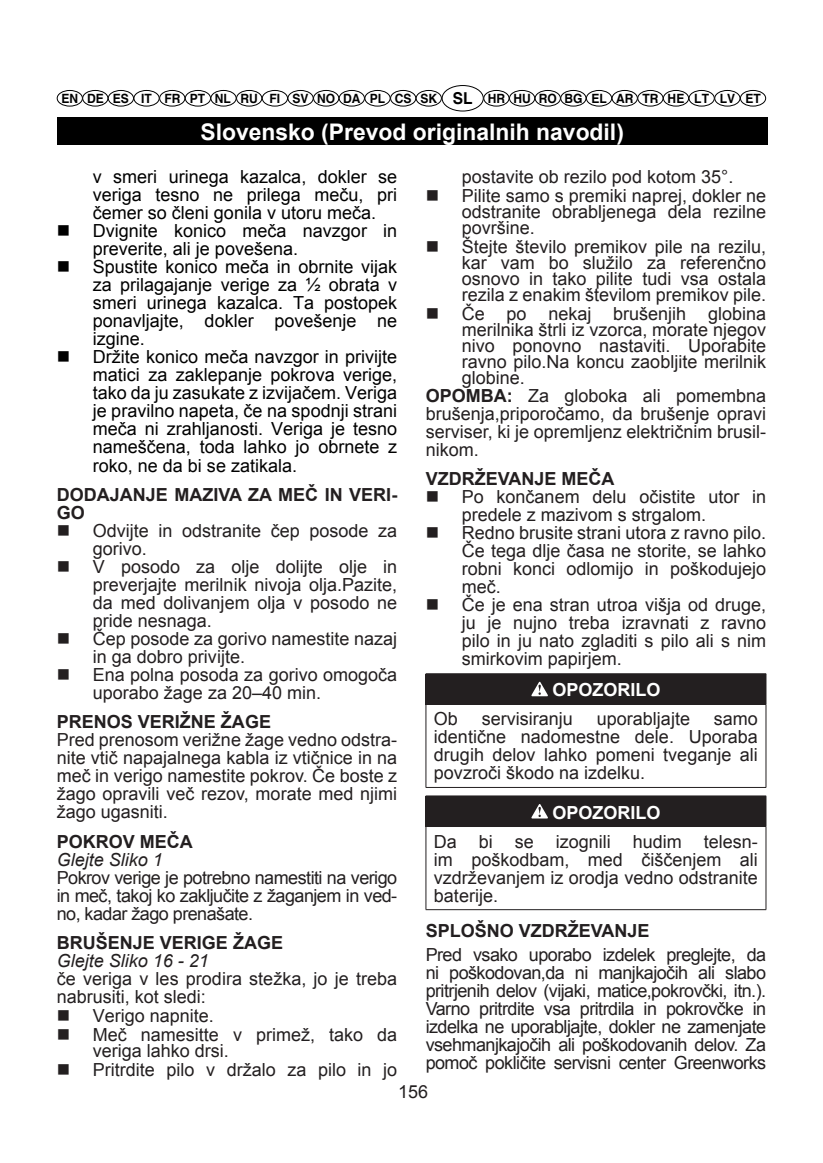
<style>
.page{position:relative;width:823px;height:1163px;background:#fff}
.page>*{position:absolute;margin:0;border:0;box-sizing:border-box;transform-origin:0 0}
.t1{font:700 22.8px "Arial";color:#fff}
.t2{font:18px/18px "Arial";color:#231f20;text-align:justify}
.t3{font:18px/18px "Arial";color:#000}
.t4{font:700 18px/18px "Arial";color:#231f20}
.t5{font:italic 18px "Arial";color:#231f20}
.t6{font:700 18px "Arial";color:#fff}
.t7{font:700 12.8px "Helvetica";color:#000;scale:.94 1}
.s1{font-size:16.4px}
.s2{font-weight:700}
</style>
<div class="page">
<div style="left:57px;top:117px;width:710px;height:28px;background:#000"></div>
<div style="left:441px;top:85px;width:42px;height:26px;border:1px solid #000;border-radius:50%"></div>
<div style="left:57px;top:90px;width:26px;height:16px;border:1px solid #000;border-radius:50%"></div>
<div style="left:82px;top:90px;width:26px;height:16px;border:1px solid #000;border-radius:50%"></div>
<div style="left:108px;top:90px;width:26px;height:16px;border:1px solid #000;border-radius:50%"></div>
<div style="left:133px;top:90px;width:26px;height:16px;border:1px solid #000;border-radius:50%"></div>
<div style="left:159px;top:90px;width:26px;height:16px;border:1px solid #000;border-radius:50%"></div>
<div style="left:185px;top:90px;width:26px;height:16px;border:1px solid #000;border-radius:50%"></div>
<div style="left:210px;top:90px;width:26px;height:16px;border:1px solid #000;border-radius:50%"></div>
<div style="left:236px;top:90px;width:26px;height:16px;border:1px solid #000;border-radius:50%"></div>
<div style="left:262px;top:90px;width:26px;height:16px;border:1px solid #000;border-radius:50%"></div>
<div style="left:287px;top:90px;width:26px;height:16px;border:1px solid #000;border-radius:50%"></div>
<div style="left:313px;top:90px;width:26px;height:16px;border:1px solid #000;border-radius:50%"></div>
<div style="left:338px;top:90px;width:26px;height:16px;border:1px solid #000;border-radius:50%"></div>
<div style="left:364px;top:90px;width:26px;height:16px;border:1px solid #000;border-radius:50%"></div>
<div style="left:390px;top:90px;width:26px;height:16px;border:1px solid #000;border-radius:50%"></div>
<div style="left:415px;top:90px;width:26px;height:16px;border:1px solid #000;border-radius:50%"></div>
<div style="left:483px;top:90px;width:26px;height:16px;border:1px solid #000;border-radius:50%"></div>
<div style="left:508px;top:90px;width:27px;height:16px;border:1px solid #000;border-radius:50%"></div>
<div style="left:534px;top:90px;width:26px;height:16px;border:1px solid #000;border-radius:50%"></div>
<div style="left:560px;top:90px;width:26px;height:16px;border:1px solid #000;border-radius:50%"></div>
<div style="left:585px;top:90px;width:26px;height:16px;border:1px solid #000;border-radius:50%"></div>
<div style="left:611px;top:90px;width:26px;height:16px;border:1px solid #000;border-radius:50%"></div>
<div style="left:637px;top:90px;width:26px;height:16px;border:1px solid #000;border-radius:50%"></div>
<div style="left:662px;top:90px;width:26px;height:16px;border:1px solid #000;border-radius:50%"></div>
<div style="left:688px;top:90px;width:26px;height:16px;border:1px solid #000;border-radius:50%"></div>
<div style="left:714px;top:90px;width:26px;height:16px;border:1px solid #000;border-radius:50%"></div>
<div style="left:739px;top:90px;width:26px;height:16px;border:1px solid #000;border-radius:50%"></div>
<div style="left:425px;top:673px;width:340px;height:31px;background:#231f20"></div>
<hr style="left:765px;top:674px;width:1px;height:30px;background:#231f20">
<hr style="left:425px;top:704px;width:1px;height:83px;background:#231f20">
<hr style="left:765px;top:704px;width:1px;height:83px;background:#231f20">
<hr style="left:425px;top:787px;width:340px;height:1px;background:#231f20">
<svg style="left:531px;top:681px;width:16px;height:15px"></svg>
<div style="left:425px;top:795px;width:340px;height:31px;background:#231f20"></div>
<hr style="left:765px;top:796px;width:1px;height:30px;background:#231f20">
<hr style="left:425px;top:826px;width:340px;height:1px;background:#231f20">
<hr style="left:425px;top:826px;width:1px;height:83px;background:#231f20">
<hr style="left:765px;top:826px;width:1px;height:83px;background:#231f20">
<hr style="left:425px;top:909px;width:340px;height:1px;background:#231f20">
<svg style="left:531px;top:804px;width:16px;height:14px"></svg>
<p class="t7" style="left:61px;top:91px;width:745px">EN DE ES IT FR PT NL RU FI SV NO DA PL CS SK <span class="s1">SL</span> HR HU RO BG EL AR TR HE LT LV ET</p>
<p class="t1" style="left:200px;top:116px;width:425px">Slovensko (Prevod originalnih navodil)</p>
<p class="t3" style="left:93px;top:168px;width:306px">v smeri urinega kazalca, dokler se veriga tesno ne prilega meču, pri čemer so členi gonila v utoru meča.<br>Dvignite konico meča navzgor in preverite, ali je povešena.<br>Spustite konico meča in obrnite vijak za prilagajanje verige za ½ obrata v smeri urinega kazalca. Ta postopek ponavljajte, dokler povešenje ne izgine.<br>Držite konico meča navzgor in privijte matici za zaklepanje pokrova verige, tako da ju zasukate z izvijačem. Veriga je pravilno napeta, če na spodnji strani meča ni zrahljanosti. Veriga je tesno nameščena, toda lahko jo obrnete z roko, ne da bi se zatikala.</p>
<p class="t4" style="left:57px;top:486px;width:342px">DODAJANJE MAZIVA ZA MEČ IN VERI-<br>GO</p>
<p class="t2" style="left:93px;top:521px;width:306px;text-align:left">Odvijte in odstranite čep posode za gorivo.<br>V posodo za olje dolijte olje in preverjajte merilnik nivoja olja.Pazite, da med dolivanjem olja v posodo ne pride nesnaga.<br>Čep posode za gorivo namestite nazaj in ga dobro privijte.<br>Ena polna posoda za gorivo omogoča uporabo žage za 20–40 min.</p>
<p class="t4" style="left:57px;top:713px;width:216px">PRENOS VERIŽNE ŽAGE</p>
<p class="t2" style="left:57px;top:731px;width:342px">Pred prenosom verižne žage vedno odstra&shy;nite vtič napajalnega kabla iz vtičnice in na meč in verigo namestite pokrov. Če boste z žago opravili več rezov, morate med njimi žago ugasniti.</p>
<p class="t4" style="left:57px;top:832px;width:138px">POKROV MEČA</p>
<p class="t5" style="left:57px;top:847px;width:108px">Glejte Sliko 1</p>
<p class="t2" style="left:57px;top:868px;width:342px">Pokrov verige je potrebno namestiti na verigo in meč, takoj ko zaključite z žaganjem in ved&shy;no, kadar žago prenašate.</p>
<p class="t4" style="left:57px;top:934px;width:228px">BRUŠENJE VERIGE ŽAGE</p>
<p class="t5" style="left:57px;top:949px;width:154px">Glejte Sliko 16 - 21</p>
<p class="t2" style="left:57px;top:969px;width:342px">če veriga v les prodira stežka, jo je treba</p>
<p class="t2" style="left:57px;top:987px;width:151px">nabrusiti, kot sledi:</p>
<p class="t2" style="left:93px;top:1006px;width:123px">Verigo napnite.</p>
<p class="t2" style="left:93px;top:1025px;width:306px">Meč namesitte v primež, tako da</p>
<p class="t2" style="left:93px;top:1041px;width:306px;line-height:18.8px">veriga lahko drsi.<br>Pritrdite pilo v držalo za pilo in jo</p>
<p class="t2" style="left:461px;top:168px;width:306px;line-height:18.8px">postavite ob rezilo pod kotom 35°.<br>Pilite samo s premiki naprej, dokler ne</p>
<p class="t2" style="left:461px;top:204px;width:306px;line-height:16px">odstranite obrabljenega dela rezilne površine.</p>
<p class="t2" style="left:461px;top:239px;width:306px;line-height:16px">Štejte število premikov pile na rezilu, kar vam bo služilo za referenčno osnovo in tako pilite tudi vsa ostala rezila z enakim številom premikov pile.</p>
<p class="t2" style="left:461px;top:306px;width:306px;line-height:16px">Če po nekaj brušenjih globina merilnika štrli iz vzorca, morate njegov nivo ponovno nastaviti. Uporabite ravno pilo.Na koncu zaobljite merilnik globine.</p>
<p class="t2" style="left:425px;top:387px;width:342px"><span class="s2">OPOMBA:</span> Za globoka ali pomembna brušenja,priporočamo, da brušenje opravi serviser, ki je opremljenz električnim brusil&shy;nikom.</p>
<p class="t4" style="left:425px;top:470px;width:190px">VZDRŽEVANJE MEČA</p>
<p class="t2" style="left:461px;top:488px;width:306px;text-align:left">Po končanem delu očistite utor in predele z mazivom s strgalom.<br>Redno brusite strani utora z ravno pilo.<br>Če tega dlje časa ne storite, se lahko robni konci odlomijo in poškodujejo meč.<br>Če je ena stran utroa višja od druge, ju je nujno treba izravnati z ravno pilo in ju nato zgladiti s pilo ali s nim smirkovim papirjem.</p>
<p class="t6" style="left:552px;top:677px;width:110px">OPOZORILO</p>
<p class="t2" style="left:433px;top:710px;width:26px">Ob</p>
<p class="t2" style="left:481px;top:710px;width:93px">servisiranju</p>
<p class="t2" style="left:596px;top:710px;width:95px">uporabljajte</p>
<p class="t2" style="left:433px;top:710px;width:325px;text-indent:280px">samo identične nadomestne dele. Uporaba drugih delov lahko pomeni tveganje ali povzroči škodo na izdelku.</p>
<p class="t6" style="left:552px;top:800px;width:110px">OPOZORILO</p>
<p class="t2" style="left:433px;top:832px;width:325px">Da bi se izognili hudim telesn&shy;im poškodbam, med čiščenjem ali vzdrževanjem iz orodja vedno odstranite baterije.</p>
<p class="t4" style="left:425px;top:922px;width:225px">SPLOŠNO VZDRŽEVANJE</p>
<p class="t2" style="left:425px;top:945px;width:342px">Pred vsako uporabo izdelek preglejte, da ni poškodovan,da ni manjkajočih ali slabo pritrjenih delov (vijaki, matice,pokrovčki, itn.).<br>Varno pritrdite vsa pritrdila in pokrovčke in izdelka ne uporabljajte, dokler ne zamenjate vsehmanjkajočih ali poškodovanih delov. Za pomoč pokličite servisni center Greenworks</p>
<p class="t2" style="left:398px;top:1082px;width:32px">156</p>
</div>
